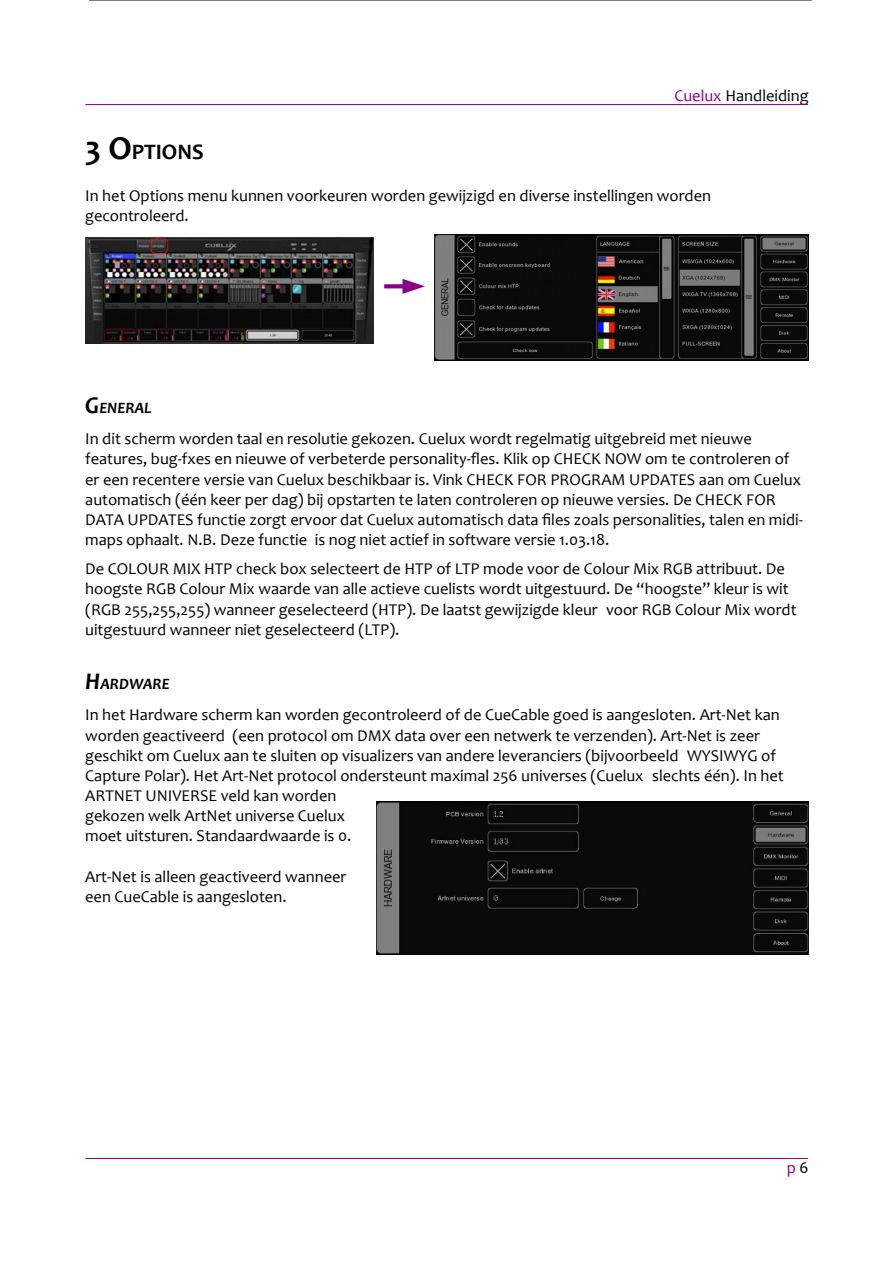
<style>
.page{position:relative;width:893px;height:1263px;background:#fff}
.page>*{position:absolute;margin:0;border:0;box-sizing:border-box;transform-origin:0 0}
.t1{font:700 22.2px "Candara";color:#000}
.t2{font:16.5px/20.1px "Candara";color:#000}
.t3{font:16.5px "Candara";color:#8a0085}
.t4{font:italic 700 15.9px "Candara";color:#000}
.s1{color:#8a0085}
.s2{font-size:33.6px}
.s3{font-size:24px}
.s4{color:#000}
</style>
<div class="page">
<img style="left:85px;top:237px;width:288px;height:106px">
<svg style="left:384px;top:279px;width:41px;height:15px"></svg>
<img style="left:434px;top:235px;width:374px;height:125px">
<hr style="left:89px;top:0;width:722px;height:1px;background:#000">
<hr style="left:85px;top:104px;width:723px;height:1px;background:#8a0085">
<hr style="left:85px;top:1158px;width:723px;height:1px;background:#8a0085">
<img style="left:376px;top:801px;width:432px;height:153px">
<p class="t2" style="left:674px;top:85px;width:136px"><span class="s1">Cuelux</span> Handleiding</p>
<h1 class="t1" style="left:85px;top:137px;width:120px"><span class="s2">3 O</span>PTIONS</h1>
<p class="t2" style="left:85px;top:185px;width:627px">In het Options menu kunnen voorkeuren worden gewijzigd en diverse instellingen worden gecontroleerd.</p>
<p class="t4" style="left:85px;top:398px;width:68px"><span class="s3">G</span>ENERAL</p>
<p class="t2" style="left:85px;top:429px;width:719px">In dit scherm worden taal en resolutie gekozen. Cuelux wordt regelmatig uitgebreid met nieuwe features, bug-fxes en nieuwe of verbeterde personality-fes. Klik op CHECK NOW om te controleren of er een recentere versie van Cuelux beschikbaar is. Vink CHECK FOR PROGRAM UPDATES aan om Cuelux automatisch (één keer per dag) bij opstarten te laten controleren op nieuwe versies. De CHECK FOR DATA UPDATES functie zorgt ervoor dat Cuelux automatisch data fles zoals personalities, talen en midi&shy;maps ophaalt. N.B. Deze functie is nog niet actief in software versie 1.03.18.</p>
<p class="t2" style="left:85px;top:559px;width:713px">De COLOUR MIX HTP check box selecteert de HTP of LTP mode voor de Colour Mix RGB attribuut. De hoogste RGB Colour Mix waarde van alle actieve cuelists wordt uitgestuurd. De “hoogste” kleur is wit (RGB 255,255,255) wanneer geselecteerd (HTP). De laatst gewijzigde kleur voor RGB Colour Mix wordt uitgestuurd wanneer niet geselecteerd (LTP).</p>
<p class="t4" style="left:85px;top:674px;width:86px"><span class="s3">H</span>ARDWARE</p>
<p class="t2" style="left:85px;top:705px;width:700px">In het Hardware scherm kan worden gecontroleerd of de CueCable goed is aangesloten. Art-Net kan worden geactiveerd (een protocol om DMX data over een netwerk te verzenden). Art-Net is zeer geschikt om Cuelux aan te sluiten op visualizers van andere leveranciers (bijvoorbeeld WYSIWYG of Capture Polar). Het Art-Net protocol ondersteunt maximal 256 universes (Cuelux slechts één). In het ARTNET UNIVERSE veld kan worden<br>gekozen welk ArtNet universe Cuelux<br>moet uitsturen. Standaardwaarde is 0.</p>
<p class="t2" style="left:85px;top:866px;width:263px">Art-Net is alleen geactiveerd wanneer een CueCable is aangesloten.</p>
<p class="t3" style="left:786px;top:1158px;width:23px">p <span class="s4">6</span></p>
</div>
